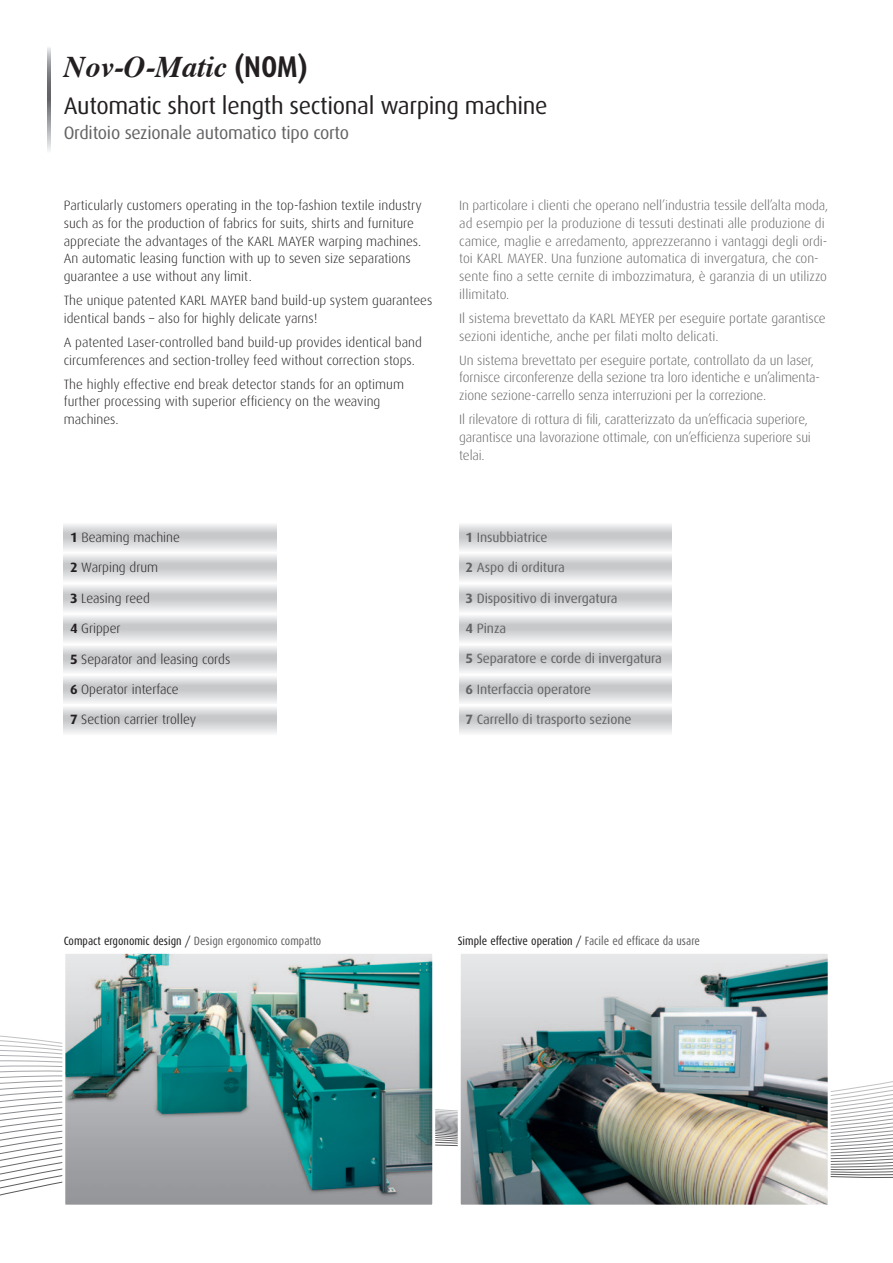
<style>
.page{position:relative;width:893px;height:1263px;background:#fff}
.page>*{position:absolute;margin:0;border:0;box-sizing:border-box;transform-origin:0 0}
.t1{font:italic 700 30px "Times";color:#231f20}
.t2{font:24px "Dax";letter-spacing:-.015em;color:#231f20}
.t3{font:18px "Dax";letter-spacing:-.015em;color:#636366}
.t4{font:300 13.5px/17.7px "Dax";letter-spacing:-.01em;color:#636366}
.t5{font:300 13.5px/17.7px "Dax";color:#231f20}
.t6{font:13.5px "Dax";letter-spacing:-.005em;color:#636366}
.t7{font:12px "Dax Condensed";color:#231f20}
.t8{font:12px "Dax Condensed";color:#636366}
.s1{font-family:"Dax Condensed";font-style:normal}
.s2{font-weight:700}
.s3{color:#231f20}
.s4{color:#636366}
</style>
<div class="page">
<svg style="left:0;top:1051px;width:893px;height:145px"></svg>
<svg style="left:48px;top:48px;width:3px;height:103px"></svg>
<svg style="left:64px;top:524px;width:212px;height:26px;background:#d8d9db"></svg>
<svg style="left:64px;top:555px;width:212px;height:26px;background:#d8d9db"></svg>
<svg style="left:64px;top:585px;width:212px;height:27px;background:#d9dadc"></svg>
<svg style="left:64px;top:616px;width:212px;height:26px;background:#d8d9db"></svg>
<svg style="left:64px;top:646px;width:212px;height:26px;background:#d8d9db"></svg>
<svg style="left:64px;top:677px;width:212px;height:26px;background:#d8d9db"></svg>
<svg style="left:64px;top:707px;width:212px;height:26px;background:#d8d9db"></svg>
<svg style="left:459px;top:524px;width:213px;height:26px;background:#d8d9db"></svg>
<svg style="left:459px;top:555px;width:213px;height:26px;background:#d8d9db"></svg>
<svg style="left:459px;top:585px;width:213px;height:27px;background:#d9dadc"></svg>
<svg style="left:459px;top:616px;width:213px;height:26px;background:#d8d9db"></svg>
<svg style="left:459px;top:646px;width:213px;height:26px;background:#d8d9db"></svg>
<svg style="left:459px;top:677px;width:213px;height:26px;background:#d8d9db"></svg>
<svg style="left:459px;top:707px;width:213px;height:26px;background:#d8d9db"></svg>
<img style="left:66px;top:955px;width:365px;height:249px">
<div style="left:62px;top:951px;width:373px;height:257px;border:3px solid #fff"></div>
<img style="left:462px;top:955px;width:365px;height:249px">
<div style="left:458px;top:951px;width:373px;height:257px;border:3px solid #fff"></div>
<h1 class="t1" style="left:64px;top:39px;width:245px">Nov-O-Matic <span class="s1">(NOM)</span></h1>
<h2 class="t2" style="left:64px;top:92px;width:485px">Automatic short length sectional warping machine</h2>
<h3 class="t3" style="left:64px;top:123px;width:287px">Orditoio sezionale automatico tipo corto</h3>
<p class="t5" style="left:64px;top:197px;width:359px">Particularly customers operating in the top-fashion textile industry such as for the production of fabrics for suits, shirts and furniture appreciate the advantages of the KARL MAYER warping machines.<br>An automatic leasing function with up to seven size separations guarantee a use without any limit.</p>
<p class="t5" style="left:64px;top:292px;width:370px">The unique patented KARL MAYER band build-up system guarantees identical bands – also for highly delicate yarns!</p>
<p class="t5" style="left:64px;top:334px;width:360px">A patented Laser-controlled band build-up provides identical band circumferences and section-trolley feed without correction stops.</p>
<p class="t5" style="left:64px;top:375px;width:342px">The highly effective end break detector stands for an optimum further processing with superior efficiency on the weaving machines.</p>
<p class="t4" style="left:459px;top:197px;width:371px">In particolare i clienti che operano nell’industria tessile dell’alta moda, ad esempio per la produzione di tessuti destinati alle produzione di camice, maglie e arredamento, apprezzeranno i vantaggi degli ordi&shy;toi KARL MAYER. Una funzione automatica di invergatura, che con&shy;sente fino a sette cernite di imbozzimatura, è garanzia di un utilizzo illimitato.</p>
<p class="t4" style="left:459px;top:310px;width:368px">Il sistema brevettato da KARL MEYER per eseguire portate garantisce sezioni identiche, anche per filati molto delicati.</p>
<p class="t4" style="left:459px;top:351px;width:362px">Un sistema brevettato per eseguire portate, controllato da un laser, fornisce circonferenze della sezione tra loro identiche e un’alimenta&shy;zione sezione-carrello senza interruzioni per la correzione.</p>
<p class="t4" style="left:459px;top:411px;width:353px">Il rilevatore di rottura di fili, caratterizzato da un’efficacia superiore, garantisce una lavorazione ottimale, con un’efficienza superiore sui telai.</p>
<p class="t5" style="left:70px;top:528px;width:111px"><span class="s2">1</span> Beaming machine</p>
<p class="t5" style="left:70px;top:559px;width:90px"><span class="s2">2</span> Warping drum</p>
<p class="t5" style="left:70px;top:589px;width:81px"><span class="s2">3</span> Leasing reed</p>
<p class="t5" style="left:70px;top:620px;width:52px"><span class="s2">4</span> Gripper</p>
<p class="t5" style="left:70px;top:650px;width:162px"><span class="s2">5</span> Separator and leasing cords</p>
<p class="t5" style="left:70px;top:681px;width:110px"><span class="s2">6</span> Operator interface</p>
<p class="t5" style="left:70px;top:711px;width:127px"><span class="s2">7</span> Section carrier trolley</p>
<p class="t6" style="left:466px;top:529px;width:83px"><span class="s2">1</span> Insubbiatrice</p>
<p class="t6" style="left:466px;top:560px;width:101px"><span class="s2">2</span> Aspo di orditura</p>
<p class="t6" style="left:466px;top:590px;width:153px"><span class="s2">3</span> Dispositivo di invergatura</p>
<p class="t6" style="left:466px;top:621px;width:42px"><span class="s2">4</span> Pinza</p>
<p class="t6" style="left:466px;top:651px;width:198px"><span class="s2">5</span> Separatore e corde di invergatura</p>
<p class="t6" style="left:466px;top:682px;width:127px"><span class="s2">6</span> Interfaccia operatore</p>
<p class="t6" style="left:466px;top:712px;width:167px"><span class="s2">7</span> Carrello di trasporto sezione</p>
<p class="t8" style="left:64px;top:935px;width:259px"><span class="s3">Compact ergonomic design /</span> Design ergonomico compatto</p>
<p class="t7" style="left:458px;top:935px;width:244px">Simple effective operation / <span class="s4">Facile ed efficace da usare</span></p>
</div>
